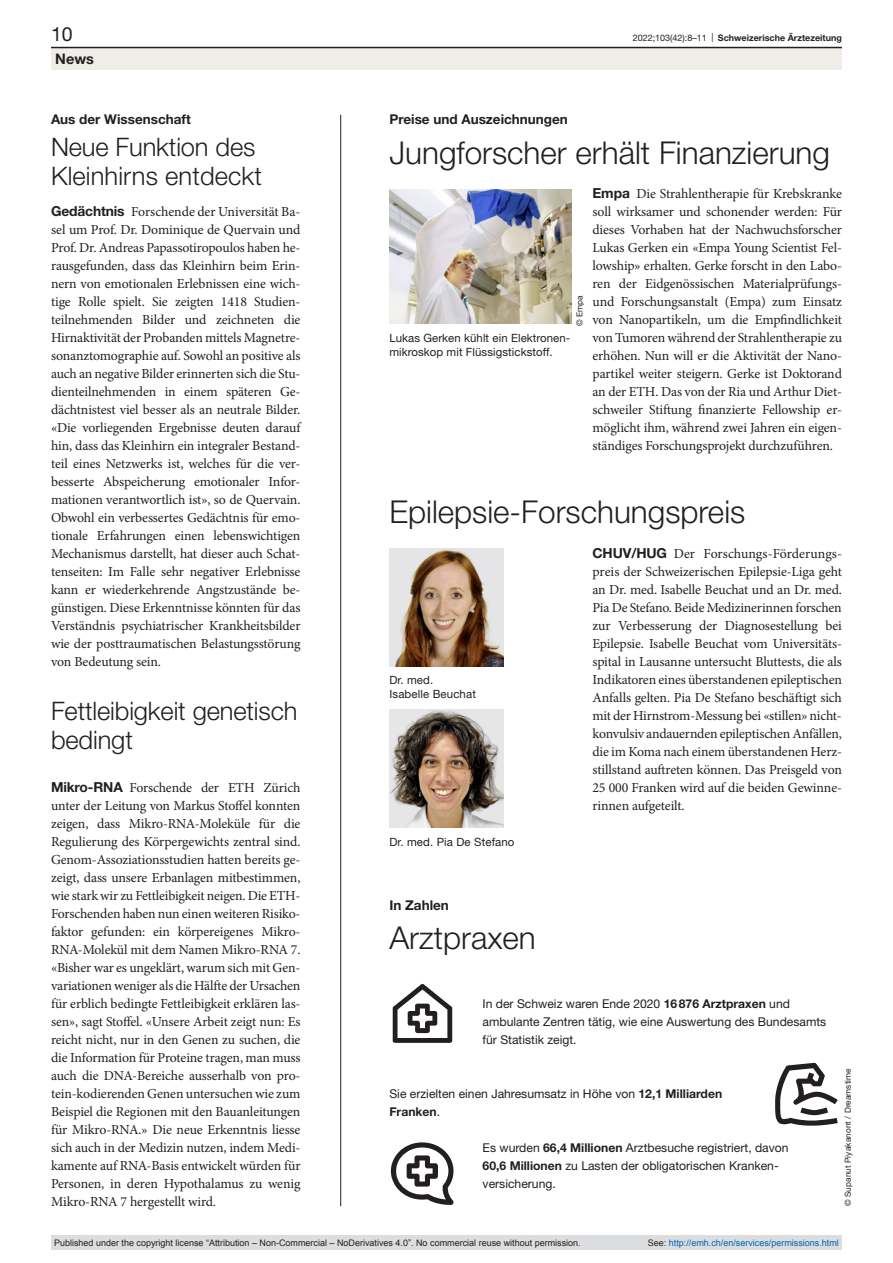
<style>
.page{position:relative;width:893px;height:1263px;background:#fff}
.page>*{position:absolute;margin:0;border:0;box-sizing:border-box;transform-origin:0 0}
.article-title-L21{font:300 31.5px "Helvetica Neue LT Pro";color:#231f20}
.article-title-L17{font:300 25.5px/28.5px "Helvetica Neue LT Pro";letter-spacing:-.005em;color:#231f20}
.t1{font:19.5px "Helvetica Neue LT Pro";color:#231f20}
.t2{font:700 14.55px "Helvetica Neue LT Pro";color:#231f20}
.paragraph{font:13.8px/18px "Minion Pro";letter-spacing:-.01em;color:#231f20;text-align:justify}
.pre-heading{font:700 13.5px "Helvetica Neue LT Pro";color:#231f20}
.box-paragraph{font:12.15px/18px "Helvetica Neue LT Pro";color:#231f20}
.figure-caption{font:11.4px/14.2px "Helvetica Neue LT Pro";letter-spacing:.005em;color:#231f20}
.t3{font:9px "Arial";color:#231f20}
.t4{font:9px "Arial";color:#0066b3}
.t5{font:700 9px "Helvetica Neue LT Pro";color:#231f20}
.credits{font:8.25px "Helvetica Neue LT Pro";letter-spacing:.01em;color:#231f20}
.s1{font-weight:400}
.s2{font-family:"Helvetica Neue LT Pro";font-weight:700}
.s3{font-weight:700}
.s4{color:#231f20}
</style>
<div class="page">
<img style="left:392px;top:983px;width:61px;height:60px">
<img style="left:390px;top:1142px;width:64px;height:63px">
<img style="left:775px;top:1062px;width:63px;height:63px">
<hr style="left:340px;top:115px;width:1px;height:1091px;background:#231f20">
<img style="left:389px;top:548px;width:115px;height:118px">
<img style="left:389px;top:710px;width:115px;height:118px">
<img style="left:389px;top:189px;width:182px;height:135px">
<div style="left:51px;top:48px;width:791px;height:22px;background:#f0ece7"></div>
<hr style="left:51px;top:47px;width:791px;height:1px;background:#231f20">
<div style="left:51px;top:1235px;width:791px;height:15px;background:#dcdddf"></div>
<h3 class="t1" style="left:51px;top:22px;width:23px">10</h3>
<p class="t5" style="left:633px;top:32px;width:211px"><span class="s1">2022;103(42):8–11 |</span> Schweizerische Ärztezeitung</p>
<p class="t2" style="left:55px;top:49px;width:40px">News</p>
<p class="pre-heading" style="left:51px;top:111px;width:141px">Aus der Wissenschaft</p>
<p class="article-title-L17" style="left:51px;top:132px;width:213px">Neue Funktion des<br>Kleinhirns entdeckt</p>
<p class="paragraph" style="left:51px;top:203px;width:251px"><span class="s2">Gedächtnis</span> Forschende der Universität Ba&shy;sel um Prof. Dr. Dominique de Quervain und Prof. Dr. Andreas Papassotiropoulos haben he&shy;rausgefunden, dass das Kleinhirn beim Erin&shy;nern von emotionalen Erlebnissen eine wich&shy;tige Rolle spielt. Sie zeigten 1418 Studien&shy;teilnehmenden Bilder und zeichneten die Hirnaktivität der Probanden mittels Magnetre&shy;sonanztomographie auf. Sowohl an positive als auch an negative Bilder erinnerten sich die Stu&shy;dienteilnehmenden in einem späteren Ge&shy;dächtnistest viel besser als an neutrale Bilder. «Die vorliegenden Ergebnisse deuten darauf hin, dass das Kleinhirn ein integraler Bestand&shy;teil eines Netzwerks ist, welches für die ver&shy;besserte Abspeicherung emotionaler Infor&shy;mationen verantwortlich ist», so de Quervain.<br>Obwohl ein verbessertes Gedächtnis für emo&shy;tionale Erfahrungen einen lebenswichtigen Mechanismus darstellt, hat dieser auch Schat&shy;tenseiten: Im Falle sehr negativer Erlebnisse kann er wiederkehrende Angstzustände be&shy;günstigen. Diese Erkenntnisse könnten für das Verständnis psychiatrischer Krankheitsbilder wie der posttraumatischen Belastungsstörung von Bedeutung sein.</p>
<p class="article-title-L17" style="left:51px;top:696px;width:248px">Fettleibigkeit genetisch bedingt</p>
<p class="paragraph" style="left:51px;top:779px;width:251px"><span class="s2">Mikro-RNA</span> Forschende der ETH Zürich unter der Leitung von Markus Stoffel konnten zeigen, dass Mikro-RNA-Moleküle für die Regulierung des Körpergewichts zentral sind.<br>Genom-Assoziationsstudien hatten bereits ge&shy;zeigt, dass unsere Erbanlagen mitbestimmen, wie stark wir zu Fettleibigkeit neigen. Die ETH-Forschenden haben nun einen weiteren Risiko&shy;faktor gefunden: ein körpereigenes Mikro-RNA-Molekül mit dem Namen Mikro-RNA 7. «Bisher war es ungeklärt, warum sich mit Gen&shy;variationen weniger als die Hälfte der Ursachen für erblich bedingte Fettleibigkeit erklären las&shy;sen», sagt Stoffel. «Unsere Arbeit zeigt nun: Es reicht nicht, nur in den Genen zu suchen, die die Information für Proteine tragen, man muss auch die DNA-Bereiche ausserhalb von pro&shy;tein-kodierenden Genen untersuchen wie zum Beispiel die Regionen mit den Bauanleitungen für Mikro-RNA.» Die neue Erkenntnis liesse sich auch in der Medizin nutzen, indem Medi&shy;kamente auf RNA-Basis entwickelt würden für Personen, in deren Hypothalamus zu wenig Mikro-RNA 7 hergestellt wird.</p>
<p class="pre-heading" style="left:389px;top:111px;width:180px">Preise und Auszeichnungen</p>
<p class="article-title-L21" style="left:389px;top:133px;width:442px">Jungforscher erhält Finanzierung</p>
<p class="credits" style="left:574px;top:326px;width:32px;rotate:-90deg">© Empa</p>
<p class="figure-caption" style="left:389px;top:331px;width:182px">Lukas Gerken kühlt ein Elektronen&shy;mikroskop mit Flüssigstickstoff.</p>
<p class="paragraph" style="left:592px;top:185px;width:251px"><span class="s2">Empa</span> Die Strahlentherapie für Krebskranke soll wirksamer und schonender werden: Für dieses Vorhaben hat der Nachwuchsforscher Lukas Gerken ein «Empa Young Scientist Fel&shy;lowship» erhalten. Gerke forscht in den Labo&shy;ren der Eidgenössischen Materialprüfungs&shy;und Forschungsanstalt (Empa) zum Einsatz von Nanopartikeln, um die Empfindlichkeit von Tumoren während der Strahlentherapie zu erhöhen. Nun will er die Aktivität der Nano&shy;partikel weiter steigern. Gerke ist Doktorand an der ETH. Das von der Ria und Arthur Diet&shy;schweiler Stiftung finanzierte Fellowship er&shy;möglicht ihm, während zwei Jahren ein eigen&shy;ständiges Forschungsprojekt durchzuführen.</p>
<p class="article-title-L21" style="left:389px;top:492px;width:357px">Epilepsie-Forschungspreis</p>
<p class="figure-caption" style="left:389px;top:673px;width:88px">Dr. med.<br>Isabelle Beuchat</p>
<p class="figure-caption" style="left:389px;top:835px;width:127px">Dr. med. Pia De Stefano</p>
<p class="pre-heading" style="left:389px;top:896px;width:61px">In Zahlen</p>
<p class="article-title-L21" style="left:389px;top:919px;width:148px">Arztpraxen</p>
<p class="paragraph" style="left:592px;top:545px;width:251px"><span class="s2">CHUV/HUG</span> Der Forschungs-Förderungs&shy;preis der Schweizerischen Epilepsie-Liga geht an Dr. med. Isabelle Beuchat und an Dr. med.<br>Pia De Stefano. Beide Medizinerinnen forschen zur Verbesserung der Diagnosestellung bei Epilepsie. Isabelle Beuchat vom Universitäts&shy;spital in Lausanne untersucht Bluttests, die als Indikatoren eines überstandenen epileptischen Anfalls gelten. Pia De Stefano beschäftigt sich mit der Hirnstrom-Messung bei «stillen» nicht&shy;konvulsiv andauernden epileptischen Anfällen, die im Koma nach einem überstandenen Herz&shy;stillstand auftreten können. Das Preisgeld von 25 000 Franken wird auf die beiden Gewinne&shy;rinnen aufgeteilt.</p>
<p class="box-paragraph" style="left:483px;top:994px;width:345px">In der Schweiz waren Ende 2020 <span class="s3">16876 Arztpraxen</span> und ambulante Zentren tätig, wie eine Auswertung des Bundesamts für Statistik zeigt.</p>
<p class="box-paragraph" style="left:389px;top:1084px;width:334px">Sie erzielten einen Jahresumsatz in Höhe von <span class="s3">12,1 Milliarden<br>Franken</span>.</p>
<p class="box-paragraph" style="left:483px;top:1138px;width:307px">Es wurden <span class="s3">66,4 Millionen</span> Arztbesuche registriert, davon<br><span class="s3">60,6 Millionen</span> zu Lasten der obligatorischen Kranken&shy;versicherung.</p>
<p class="credits" style="left:843px;top:1206px;width:139px;rotate:-90deg">© Supanut Piyakanont / Dreamstime</p>
<p class="t3" style="left:54px;top:1237px;width:528px">Published under the copyright license “Attribution – Non-Commercial – NoDerivatives 4.0”. No commercial reuse without permission.</p>
<p class="t4" style="left:648px;top:1237px;width:193px"><span class="s4">See:</span> http://emh.ch/en/services/permissions.html</p>
</div>
